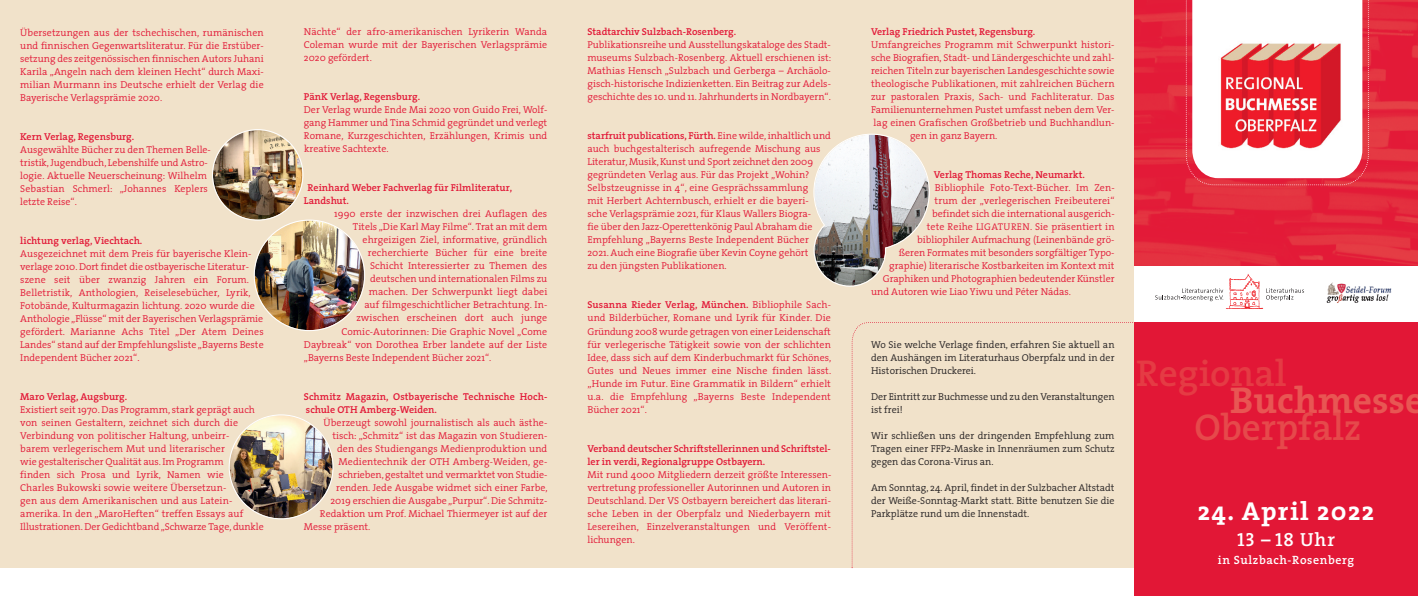
<style>
.page{position:relative;width:1418px;height:596px;background:#fff}
.page>*{position:absolute;margin:0;border:0;box-sizing:border-box;transform-origin:0 0}
.t1{font:700 37.5px "The Serif";color:#e85653}
.t2{font:600 37.5px "The Serif";color:#e6494b}
.t3{font:600 37.5px "The Serif";color:#e53b44}
.t4{font:700 26px "The Serif";letter-spacing:.05em;color:#fff}
.t5{font:19px "The Serif Semi Bold Caps";color:#fff}
.t6{font:600 12px "The Serif";letter-spacing:.05em;color:#fff}
.t7{font:300 10px/13px "The Serif";color:#e21736;text-align:justify}
.t8{font:300 10px/13px "The Serif";color:#231f20;text-align:justify}
.t9{font:600 10px/13px "The Serif";color:#e21736}
.s1{font-weight:600}
.s2{font-size:9.7px}
.s3{font-family:"The Serif";font-weight:600}
</style>
<div class="page">
<div style="left:0;top:0;width:1417px;height:567px;background:#f1e2ca"></div>
<img style="left:1134px;top:0;width:283px;height:266px">
<div style="left:1134px;top:302px;width:283px;height:293px;background:#e21736"></div>
<div style="left:1134px;top:266px;width:283px;height:56px;background:#fff"></div>
<svg style="left:1155px;top:274px;width:148px;height:35px"></svg>
<img style="left:1326px;top:282px;width:66px;height:21px">
<svg style="left:1185px;top:0;width:184px;height:186px"></svg>
<img style="left:212px;top:129px;width:153px;height:202px">
<img style="left:229px;top:414px;width:104px;height:105px">
<svg style="left:813px;top:134px;width:116px;height:152px"></svg>
<svg style="left:851px;top:322px;width:282px;height:245px"></svg>
<p class="t7" style="left:20px;top:27px;width:245px">Übersetzungen aus der tschechischen, rumänischen und finnischen Gegenwartsliteratur. Für die Erstüber&shy;setzung des zeitgenössischen finnischen Autors Juhani Karila „Angeln nach dem kleinen Hecht“ durch Maxi&shy;milian Murmann ins Deutsche erhielt der Verlag die Bayerische Verlagsprämie 2020.</p>
<p class="t9" style="left:20px;top:131px;width:115px">Kern Verlag, Regensburg.</p>
<p class="t7" style="left:20px;top:144px;width:192px;text-align:left">Ausgewählte Bücher zu den Themen Belle&shy;tristik,Jugendbuch, Lebenshilfe und Astro&shy;logie. Aktuelle Neuerscheinung: Wilhelm Sebastian Schmerl: „Johannes Keplers letzte Reise“.</p>
<p class="t9" style="left:20px;top:235px;width:124px">lichtung verlag, Viechtach.</p>
<p class="t7" style="left:20px;top:248px;width:245px;text-align:left">Ausgezeichnet mit dem Preis für bayerische Klein&shy;verlage 2010. Dort findet die ostbayerische Literatur&shy;szene seit über zwanzig Jahren ein Forum.<br>Belletristik, Anthologien, Reiselesebücher, Lyrik, Fotobände, Kulturmagazin lichtung. 2020 wurde die Anthologie „Flüsse“ mit der Bayerischen Verlagsprämie gefördert. Marianne Achs Titel „Der Atem Deines Landes“ stand auf der Empfehlungsliste „Bayerns Beste Independent Bücher 2021“.</p>
<p class="t9" style="left:20px;top:391px;width:108px">Maro Verlag, Augsburg.</p>
<p class="t7" style="left:20px;top:404px;width:245px;text-align:left">Existiert seit 1970. Das Programm, stark geprägt auch von seinen Gestaltern, zeichnet sich durch die Verbindung von politischer Haltung, unbeirr-<br>barem verlegerischem Mut und literarischer<br>wie gestalterischer Qualität aus. Im Programm<br>finden sich Prosa und Lyrik, Namen wie<br>Charles Bukowski sowie weitere Übersetzun-<br>gen aus dem Amerikanischen und aus Latein&shy;amerika. In den „MaroHeften“ treffen Essays auf Illustrationen. Der Gedichtband„Schwarze Tage, dunkle</p>
<p class="t7" style="left:304px;top:26px;width:245px">Nächte“ der afro-amerikanischen Lyrikerin Wanda Coleman wurde mit der Bayerischen Verlagsprämie 2020 gefördert.</p>
<p class="t9" style="left:304px;top:91px;width:118px">PänK Verlag, Regensburg.</p>
<p class="t7" style="left:304px;top:104px;width:245px">Der Verlag wurde Ende Mai 2020 von Guido Frei, Wolf&shy;gang Hammer und Tina Schmid gegründet und verlegt Romane, Kurzgeschichten, Erzählungen, Krimis und kreative Sachtexte.</p>
<p class="t9" style="left:304px;top:182px;width:210px;text-indent:4px">Reinhard Weber Fachverlag für Filmliteratur,<br>Landshut.</p>
<p class="t7" style="left:334px;top:208px;width:215px">1990 erste der inzwischen drei Auflagen des</p>
<p class="t7" style="left:353px;top:221px;width:196px">Titels „Die Karl May Filme“. Trat an mit dem</p>
<p class="t7" style="left:362px;top:234px;width:186px">ehrgeizigen Ziel, informative, gründlich</p>
<p class="t7" style="left:368px;top:247px;width:181px">recherchierte Bücher für eine breite</p>
<p class="t7" style="left:370px;top:260px;width:179px">Schicht Interessierter zu Themen des</p>
<p class="t7" style="left:370px;top:273px;width:179px">deutschen und internationalen Films zu</p>
<p class="t7" style="left:369px;top:286px;width:180px">machen. Der Schwerpunkt liegt dabei</p>
<p class="t7" style="left:364px;top:299px;width:184px">auf filmgeschichtlicher Betrachtung. In-</p>
<p class="t7" style="left:356px;top:312px;width:192px">zwischen erscheinen dort auch junge</p>
<p class="t7" style="left:341px;top:325px;width:207px">Comic-Autorinnen: Die Graphic Novel „Come</p>
<p class="t7" style="left:304px;top:338px;width:245px">Daybreak“ von Dorothea Erber landete auf der Liste</p>
<p class="t7" style="left:304px;top:351px;width:189px">„Bayerns Beste Independent Bücher 2021“.</p>
<p class="t9" style="left:304px;top:390px;width:245px">Schmitz Magazin, Ostbayerische Technische Hoch&shy;schule OTH Amberg-Weiden.</p>
<p class="t7" style="left:323px;top:416px;width:225px">Überzeugt sowohl journalistisch als auch ästhe-</p>
<p class="t7" style="left:332px;top:429px;width:216px">tisch: „Schmitz“ ist das Magazin von Studieren-</p>
<p class="t7" style="left:337px;top:442px;width:212px">den des Studiengangs Medienproduktion und</p>
<p class="t7" style="left:338px;top:455px;width:210px">Medientechnik der OTH Amberg-Weiden, ge-</p>
<p class="t7" style="left:338px;top:468px;width:210px">schrieben, gestaltet und vermarktet von Studie-</p>
<p class="t7" style="left:336px;top:481px;width:213px">renden. Jede Ausgabe widmet sich einer Farbe,</p>
<p class="t7" style="left:330px;top:494px;width:218px">2019 erschien die Ausgabe „Purpur“. Die Schmitz-</p>
<p class="t7" style="left:320px;top:507px;width:229px">Redaktion um Prof. Michael Thiermeyer ist auf der</p>
<p class="t7" style="left:304px;top:520px;width:68px">Messe präsent.</p>
<p class="t9" style="left:587px;top:26px;width:150px">Stadtarchiv Sulzbach-Rosenberg.</p>
<p class="t7" style="left:587px;top:39px;width:245px">Publikationsreihe und Ausstellungskataloge des Stadt&shy;museums Sulzbach-Rosenberg. Aktuell erschienen ist:<br>Mathias Hensch „Sulzbach und Gerberga – Archäolo&shy;gisch-historische Indizienketten. Ein Beitrag zur Adels&shy;geschichte des 10. und 11. Jahrhunderts in Nordbayern“.</p>
<p class="t7" style="left:587px;top:130px;width:245px;text-align:left"><span class="s1">starfruit publications, Fürth.</span> Eine wilde,inhaltlich und auch buchgestalterisch aufregende Mischung aus Literatur,Musik,Kunst und Sport zeichnet den 2009 gegründeten Verlag aus. Für das Projekt „Wohin?<br>Selbstzeugnisse in 4“, eine Gesprächssammlung<br>mit Herbert Achternbusch, erhielt er die bayeri&shy;sche Verlagsprämie 2021, für Klaus Wallers Biogra-<br>fie über den Jazz-Operettenkönig Paul Abraham die Empfehlung „Bayerns Beste Independent Bücher 2021. Auch eine Biografie über Kevin Coyne gehört<br>zu den jüngsten Publikationen.</p>
<p class="t7" style="left:587px;top:299px;width:245px"><span class="s1">Susanna Rieder Verlag, München.</span> Bibliophile Sach&shy;und Bilderbücher, Romane und Lyrik für Kinder. Die Gründung 2008 wurde getragen von einer Leidenschaft für verlegerische Tätigkeit sowie von der schlichten Idee, dass sich auf dem Kinderbuchmarkt für Schönes, Gutes und Neues immer eine Nische finden lässt. „Hunde im Futur. Eine Grammatik in Bildern“ erhielt u.a. die Empfehlung „Bayerns Beste Independent Bücher 2021“.</p>
<p class="t9" style="left:587px;top:442px;width:245px">Verband deutscher Schriftstellerinnen und Schriftstel&shy;ler in verdi, Regionalgruppe Ostbayern.</p>
<p class="t7" style="left:587px;top:468px;width:245px">Mit rund 4000 Mitgliedern derzeit größte Interessen&shy;vertretung professioneller Autorinnen und Autoren in Deutschland. Der VS Ostbayern bereichert das literari&shy;sche Leben in der Oberpfalz und Niederbayern mit Lesereihen, Einzelveranstaltungen und Veröffent&shy;lichungen.</p>
<p class="t9" style="left:871px;top:26px;width:166px">Verlag Friedrich Pustet, Regensburg.</p>
<p class="t7" style="left:871px;top:39px;width:245px">Umfangreiches Programm mit Schwerpunkt histori-</p>
<p class="t7" style="left:871px;top:52px;width:245px">sche Biografien, Stadt- und Ländergeschichte und zahl-</p>
<p class="t7" style="left:871px;top:65px;width:245px">reichen Titeln zur bayerischen Landesgeschichte sowie</p>
<p class="t7" style="left:871px;top:78px;width:245px">theologische Publikationen, mit zahlreichen Büchern</p>
<p class="t7" style="left:871px;top:91px;width:245px">zur pastoralen Praxis, Sach- und Fachliteratur. Das</p>
<p class="t7" style="left:871px;top:104px;width:245px">Familienunternehmen Pustet umfasst neben dem Ver-</p>
<p class="t7" style="left:873px;top:117px;width:242px">lag einen Grafischen Großbetrieb und Buchhandlun-</p>
<p class="t7" style="left:910px;top:130px;width:89px">gen in ganz Bayern.</p>
<p class="t9" style="left:933px;top:169px;width:152px">Verlag Thomas Reche, Neumarkt.</p>
<p class="t7" style="left:934px;top:182px;width:181px">Bibliophile Foto-Text-Bücher. Im Zen-</p>
<p class="t7" style="left:934px;top:195px;width:181px">trum der „verlegerischen Freibeuterei“</p>
<p class="t7" style="left:932px;top:208px;width:184px">befindet sich die international ausgerich-</p>
<p class="t7" style="left:926px;top:221px;width:189px">tete Reihe <span class="s2">LIGATUREN</span>. Sie präsentiert in</p>
<p class="t7" style="left:917px;top:234px;width:199px">bibliophiler Aufmachung (Leinenbände grö-</p>
<p class="t7" style="left:898px;top:247px;width:217px">ßeren Formates mit besonders sorgfältiger Typo-</p>
<p class="t7" style="left:889px;top:260px;width:227px">graphie) literarische Kostbarkeiten im Kontext mit</p>
<p class="t7" style="left:882px;top:273px;width:233px">Graphiken und Photographien bedeutender Künstler</p>
<p class="t7" style="left:871px;top:286px;width:201px">und Autoren wie Liao Yiwu und Péter Nádas.</p>
<p class="t8" style="left:871px;top:338px;width:245px">Wo Sie welche Verlage finden, erfahren Sie aktuell an den Aushängen im Literaturhaus Oberpfalz und in der Historischen Druckerei.</p>
<p class="t8" style="left:871px;top:390px;width:245px">Der Eintritt zur Buchmesse und zu den Veranstaltungen ist frei!</p>
<p class="t8" style="left:871px;top:429px;width:245px">Wir schließen uns der dringenden Empfehlung zum Tragen einer FFP2-Maske in Innenräumen zum Schutz gegen das Corona-Virus an.</p>
<p class="t8" style="left:871px;top:481px;width:245px">Am Sonntag, 24. April, findet in der Sulzbacher Altstadt der Weiße-Sonntag-Markt statt. Bitte benutzen Sie die Parkplätze rund um die Innenstadt.</p>
<h1 class="t3" style="left:1136px;top:360px;width:152px">Regional</h1>
<h1 class="t1" style="left:1230px;top:388px;width:195px">Buchmesse</h1>
<h1 class="t2" style="left:1194px;top:414px;width:168px">Oberpfalz</h1>
<h2 class="t4" style="left:1197px;top:502px;width:178px">24. April 2022</h2>
<h3 class="t5" style="left:1237px;top:532px;width:99px">13 – 18 <span class="s3">Uhr</span></h3>
<p class="t6" style="left:1217px;top:555px;width:138px">in Sulzbach-Rosenberg</p>
</div>
